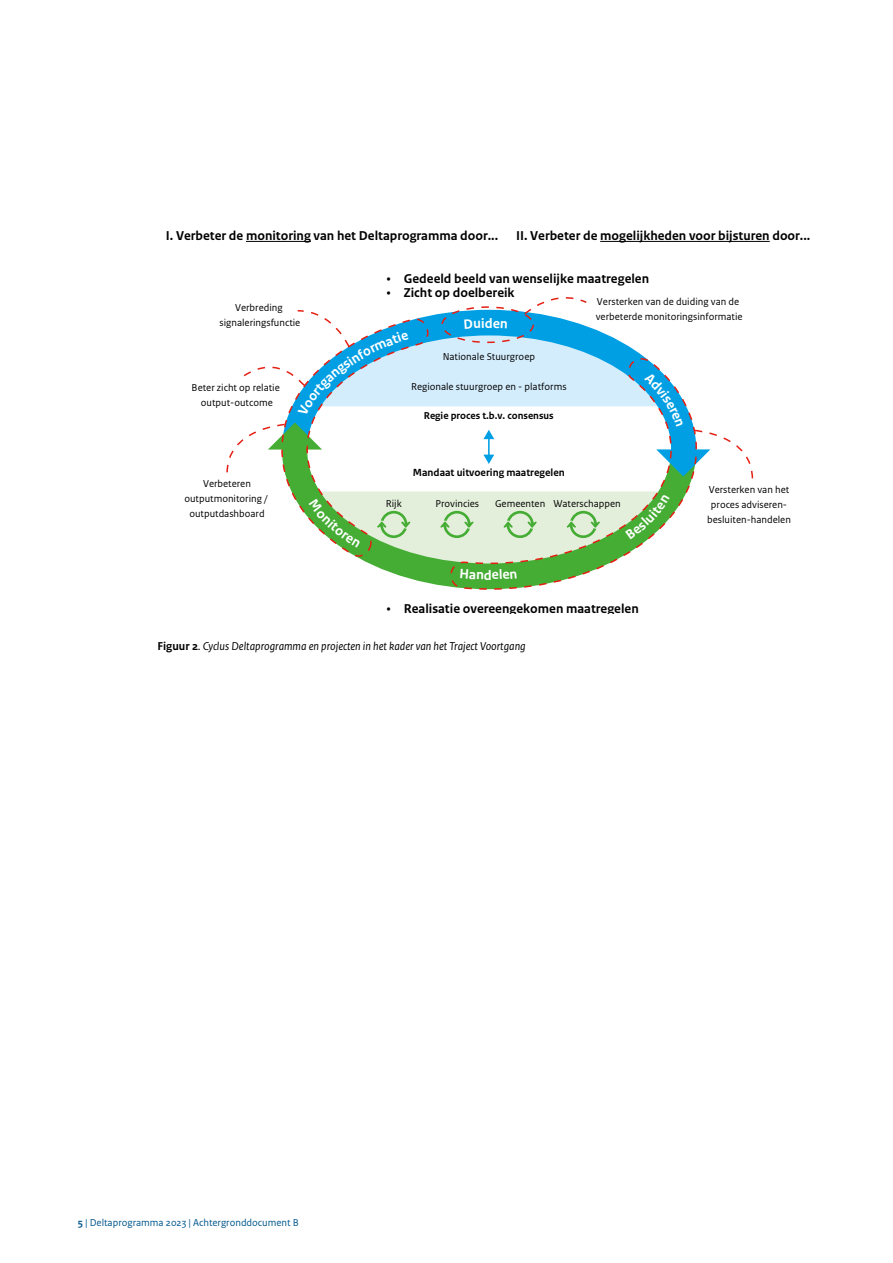
<style>
.page{position:relative;width:893px;height:1263px;background:#fff}
.page>*{position:absolute;margin:0;border:0;box-sizing:border-box;transform-origin:0 0}
.t1{font:700 13.5px "Rijksoverheid Sans Text";color:#020203}
.t2{font:italic 12px "Rijksoverheid Sans Text";color:#000}
.t3{font:700 10.8px "Rijksoverheid Sans Text";color:#020203}
.t4{font:10.5px/14.7px "Rijksoverheid Sans Text";color:#020203;text-align:center}
.t5{font:10.5px "Rijksoverheid Sans Text";color:#00588e}
.t6{font:700 10.5px "Rijksoverheid Sans Text";color:#020203}
.s1{font-weight:700;font-style:normal}
.s2{font-weight:700}
</style>
<div class="page">
<hr style="left:246px;top:241px;width:65px;height:1px;background:#020203">
<hr style="left:600px;top:241px;width:170px;height:1px;background:#020203">
<svg style="left:450px;top:580px;width:113px;height:10px"></svg>
<svg style="left:226px;top:297px;width:528px;height:283px"></svg>
<p class="t1" style="left:166px;top:228px;width:334px">I. Verbeter de monitoring van het Deltaprogramma door...</p>
<p class="t1" style="left:516px;top:228px;width:296px">II. Verbeter de mogelijkheden voor bijsturen door...</p>
<p class="t1" style="left:387px;top:271px;width:264px">• Gedeeld beeld van wenselijke maatregelen</p>
<p class="t1" style="left:387px;top:285px;width:129px">• Zicht op doelbereik</p>
<p class="t4" style="left:220px;top:301px;width:82px">Verbreding signaleringsfunctie</p>
<p class="t4" style="left:596px;top:295px;width:148px;text-align:left">Versterken van de duiding van de verbeterde monitoringsinformatie</p>
<p class="t4" style="left:192px;top:381px;width:90px">Beter zicht op relatie output-outcome</p>
<p class="t4" style="left:443px;top:349px;width:94px">Nationale Stuurgroep</p>
<p class="t4" style="left:411px;top:379px;width:157px">Regionale stuurgroep en - platforms</p>
<p class="t6" style="left:424px;top:410px;width:131px">Regie proces t.b.v. consensus</p>
<p class="t3" style="left:413px;top:467px;width:153px">Mandaat uitvoering maatregelen</p>
<p class="t4" style="left:184px;top:477px;width:85px">Verbeteren outputmonitoring / outputdashboard</p>
<p class="t4" style="left:707px;top:483px;width:85px">Versterken van het proces adviseren&shy;besluiten-handelen</p>
<p class="t4" style="left:386px;top:496px;width:17px">Rijk</p>
<p class="t4" style="left:435px;top:496px;width:45px">Provincies</p>
<p class="t4" style="left:495px;top:496px;width:127px">Gemeenten Waterschappen</p>
<p class="t1" style="left:387px;top:601px;width:253px">• Realisatie overeengekomen maatregelen</p>
<p class="t2" style="left:157px;top:639px;width:370px"><span class="s1">Figuur 2</span>. Cyclus Deltaprogramma en projecten in het kader van het Traject Voortgang</p>
<p class="t5" style="left:78px;top:1216px;width:222px"><span class="s2">5</span> | Deltaprogramma 2023 | Achtergronddocument B</p>
</div>
